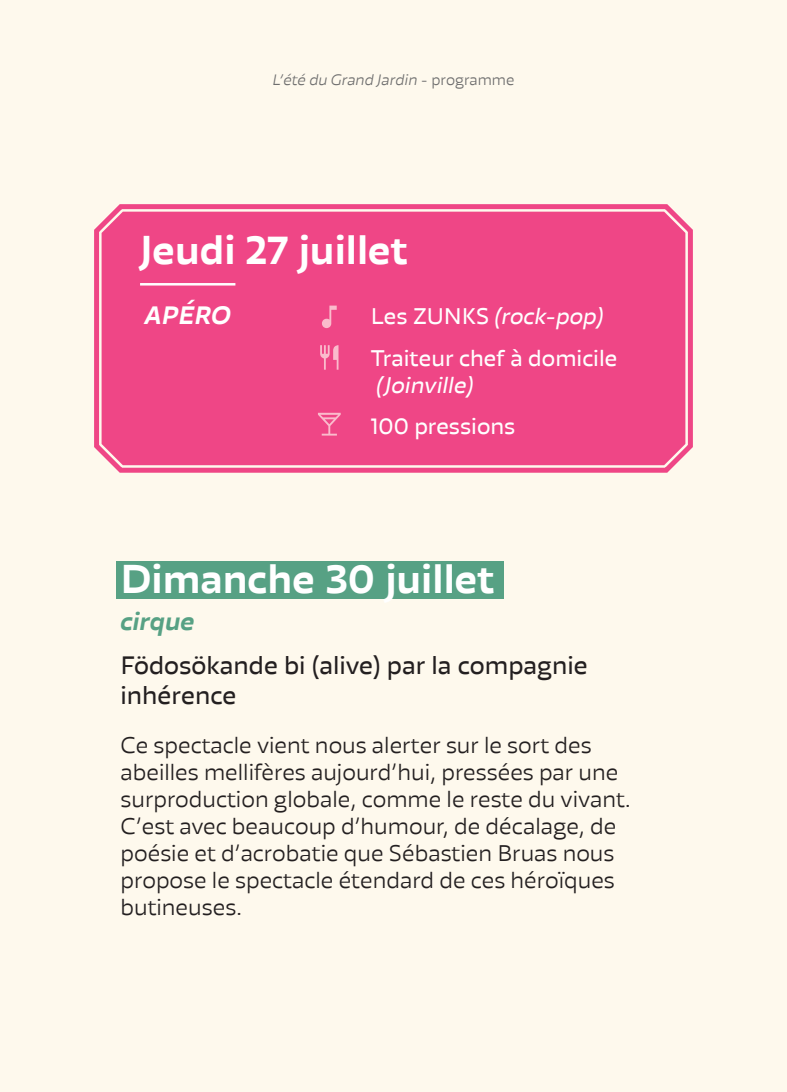
<style>
.page{position:relative;width:787px;height:1092px;background:#fff}
.page>*{position:absolute;margin:0;border:0;box-sizing:border-box;transform-origin:0 0}
.t1{font:700 40px "Blom";color:#fff}
.t2{font:25px/30px "Blom";color:#231f20}
.t3{font:italic 700 25px "Blom";color:#57a184}
.t4{font:italic 700 25px "Blom";color:#fff}
.t5{font:300 22.5px/27px "Blom";color:#231f20}
.t6{font:22.5px/41.2px "Blom";color:#fff}
.t7{font:italic 22.5px "Blom";color:#fff}
.t8{font:italic 300 15px "Blom";color:#6e6e6e}
.s1{font-style:normal}
.s2{font-style:italic}
</style>
<div class="page">
<div style="left:0;top:0;width:787px;height:1091px;background:#fef9ed"></div>
<svg style="left:94px;top:204px;width:599px;height:269px"></svg>
<div style="left:102px;top:209px;width:583px;height:256px;background:#ef4686"></div>
<hr style="left:140px;top:283px;width:95px;height:2px;background:#fff">
<svg style="left:318px;top:413px;width:23px;height:22px"></svg>
<svg style="left:320px;top:345px;width:18px;height:24px"></svg>
<svg style="left:322px;top:305px;width:15px;height:23px"></svg>
<div style="left:116px;top:561px;width:387px;height:37px;background:#57a184"></div>
<p class="t8" style="left:272px;top:70px;width:243px">L’été du Grand Jardin <span class="s1">- programme</span></p>
<h1 class="t1" style="left:140px;top:225px;width:270px">Jeudi 27 juillet</h1>
<p class="t6" style="left:371px;top:295px;width:248px">Les ZUNKS <span class="s2">(rock-pop)<br></span>Traiteur chef à domicile</p>
<p class="t7" style="left:376px;top:371px;width:99px">(Joinville)</p>
<p class="t6" style="left:371px;top:405px;width:146px">100 pressions</p>
<p class="t4" style="left:145px;top:300px;width:88px">APÉRO</p>
<h1 class="t1" style="left:120px;top:554px;width:376px">Dimanche 30 juillet</h1>
<p class="t3" style="left:120px;top:605px;width:76px">cirque</p>
<p class="t2" style="left:120px;top:650px;width:469px">Födosökande bi (alive) par la compagnie inhérence</p>
<p class="t5" style="left:120px;top:731px;width:512px">Ce spectacle vient nous alerter sur le sort des abeilles mellifères aujourd’hui, pressées par une surproduction globale, comme le reste du vivant.<br>C’est avec beaucoup d’humour, de décalage, de poésie et d’acrobatie que Sébastien Bruas nous propose le spectacle étendard de ces héroïques butineuses.</p>
</div>
